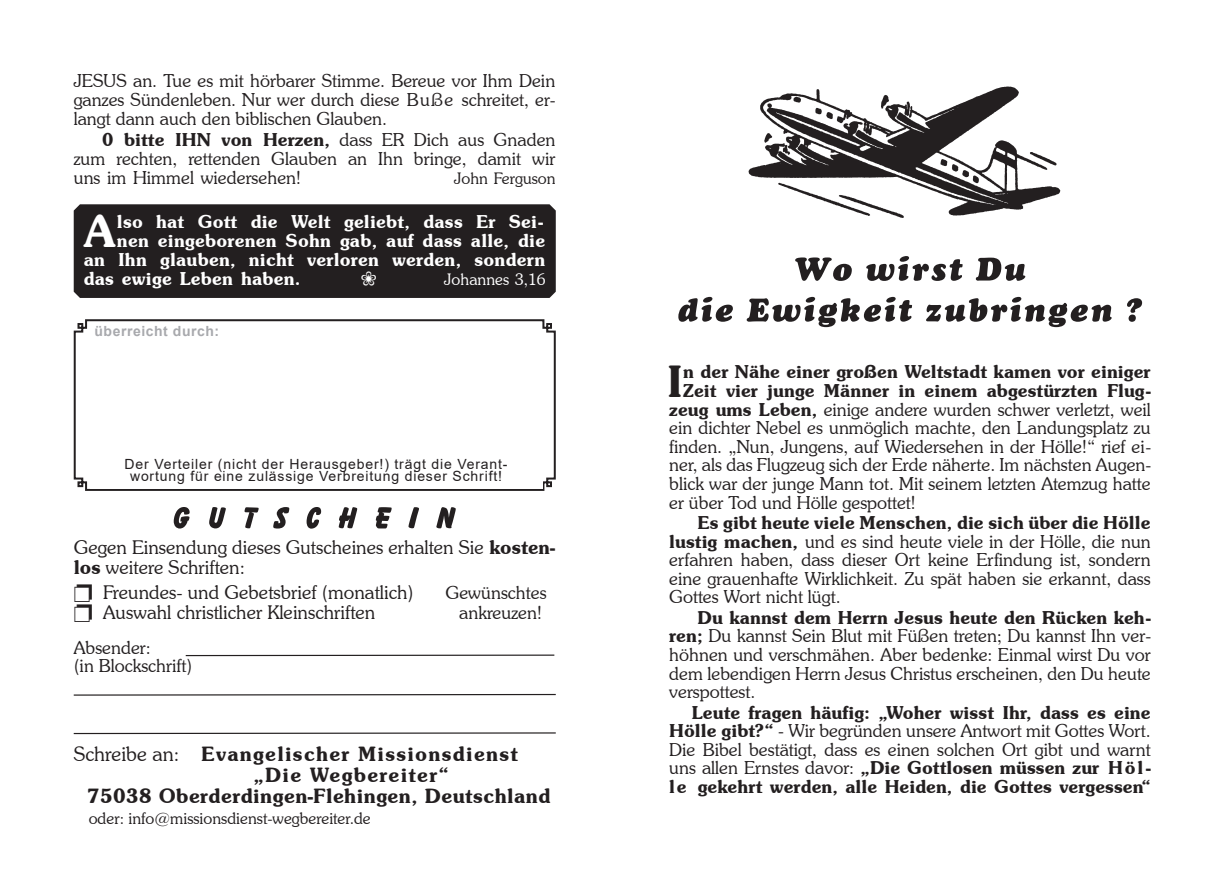
<style>
.page{position:relative;width:1225px;height:874px;background:#fff}
.page>*{position:absolute;margin:0;border:0;box-sizing:border-box;transform-origin:0 0}
.t1{font:600 44.4px "Souvenir IT Cby BT";color:#fff}
.t2{font:600 43.8px "Souvenir IT Cby BT";color:#231f20}
.t3{font:600 20px "Souvenir IT Cby BT";letter-spacing:.06em;color:#231f20}
.t4{font:600 20px "Souvenir IT Cby BT";letter-spacing:.02em;color:#231f20}
.t5{font:300 19px/20px "Souvenir IT Cby BT";color:#231f20}
.t6{font:300 18px/18.6px "Souvenir IT Cby BT";color:#231f20;text-align:justify}
.t7{font:600 18px/18.6px "Souvenir IT Cby BT";color:#231f20;text-align:justify}
.t8{font:600 18px "Souvenir IT Cby BT";letter-spacing:.01em;color:#fff}
.t9{font:300 16px "Souvenir IT Cby BT";color:#231f20}
.t10{font:300 16px "Souvenir IT Cby BT";color:#fff}
.t11{font:14px "Arial";letter-spacing:.06em;color:#231f20}
.t12{font:700 14px "Arial";letter-spacing:.04em;color:#a8a9ad}
.s1{font-weight:600}
.s2{font-weight:300}
</style>
<div class="page">
<img style="left:748px;top:86px;width:313px;height:132px">
<svg style="left:795px;top:256px;width:230px;height:25px"></svg>
<svg style="left:678px;top:297px;width:464px;height:30px"></svg>
<div style="left:73px;top:204px;width:483px;height:94px;background:#231f20"></div>
<svg style="left:174px;top:507px;width:282px;height:21px"></svg>
<hr style="left:74px;top:732px;width:482px;height:1px;background:#231f20">
<hr style="left:186px;top:654px;width:368px;height:1px;background:#231f20">
<hr style="left:74px;top:693px;width:482px;height:2px;background:#231f20">
<svg style="left:73px;top:319px;width:483px;height:172px"></svg>
<div style="left:90px;top:453px;width:452px;height:35px;background:#fff"></div>
<svg style="left:361px;top:271px;width:15px;height:14px"></svg>
<p class="t6" style="left:74px;top:71px;width:483px">JESUS an. Tue es mit hörbarer Stimme. Bereue vor Ihm Dein ganzes Sündenleben. Nur wer durch diese Buße schreitet, er&shy;langt dann auch den biblischen Glauben.</p>
<p class="t6" style="left:74px;top:130px;width:483px;text-indent:28px"><span class="s1">0 bitte IHN von Herzen,</span> dass ER Dich aus Gnaden zum rechten, rettenden Glauben an Ihn bringe, damit wir uns im Himmel wiedersehen!</p>
<p class="t9" style="left:454px;top:168px;width:103px">John Ferguson</p>
<p class="t1" style="left:84px;top:203px;width:34px">A</p>
<p class="t8" style="left:117px;top:210px;width:428px">lso hat Gott die Welt geliebt, dass Er Sei-</p>
<p class="t8" style="left:117px;top:229px;width:430px">nen eingeborenen Sohn gab, auf dass alle, die</p>
<p class="t8" style="left:84px;top:248px;width:463px">an Ihn glauben, nicht verloren werden, sondern</p>
<p class="t8" style="left:84px;top:267px;width:218px">das ewige Leben haben.</p>
<p class="t10" style="left:444px;top:269px;width:103px">Johannes 3,16</p>
<p class="t12" style="left:94px;top:321px;width:126px">überreicht durch:</p>
<p class="t11" style="left:125px;top:454px;width:384px">Der Verteiler (nicht der Herausgeber!) trägt die Verant-</p>
<p class="t11" style="left:130px;top:466px;width:373px">wortung für eine zulässige Verbreitung dieser Schrift!</p>
<p class="t5" style="left:74px;top:537px;width:483px">Gegen Einsendung dieses Gutscheines erhalten Sie <span class="s1">kosten&shy;los</span> weitere Schriften:</p>
<p class="t5" style="left:103px;top:581px;width:312px">Freundes- und Gebetsbrief (monatlich)</p>
<p class="t6" style="left:445px;top:582px;width:102px">Gewünschtes</p>
<p class="t5" style="left:103px;top:601px;width:274px">Auswahl christlicher Kleinschriften</p>
<p class="t6" style="left:459px;top:602px;width:84px">ankreuzen!</p>
<p class="t6" style="left:74px;top:637px;width:79px">Absender:</p>
<p class="t6" style="left:74px;top:655px;width:120px">(in Blockschrift)</p>
<p class="t3" style="left:74px;top:741px;width:446px"><span class="s2">Schreibe an:</span> Evangelischer Missionsdienst</p>
<p class="t3" style="left:253px;top:762px;width:197px">„Die Wegbereiter“</p>
<p class="t4" style="left:87px;top:783px;width:465px">75038 Oberderdingen-Flehingen, Deutschland</p>
<p class="t9" style="left:89px;top:808px;width:284px">oder: info@missionsdienst-wegbereiter.de</p>
<p class="t2" style="left:667px;top:353px;width:18px">I</p>
<p class="t7" style="left:683px;top:362px;width:469px">n der Nähe einer großen Weltstadt kamen vor einiger</p>
<p class="t7" style="left:683px;top:381px;width:469px">Zeit vier junge Männer in einem abgestürzten Flug-</p>
<p class="t6" style="left:669px;top:399px;width:483px"><span class="s1">zeug ums Leben,</span> einige andere wurden schwer verletzt, weil</p>
<p class="t6" style="left:669px;top:418px;width:483px">ein dichter Nebel es unmöglich machte, den Landungsplatz zu</p>
<p class="t6" style="left:669px;top:436px;width:483px">finden. „Nun, Jungens, auf Wiedersehen in der Hölle!“ rief ei-</p>
<p class="t6" style="left:669px;top:455px;width:483px">ner, als das Flugzeug sich der Erde näherte. Im nächsten Augen-</p>
<p class="t6" style="left:669px;top:474px;width:483px">blick war der junge Mann tot. Mit seinem letzten Atemzug hatte</p>
<p class="t6" style="left:669px;top:492px;width:248px">er über Tod und Hölle gespottet!</p>
<p class="t6" style="left:669px;top:513px;width:483px;text-indent:28px"><span class="s1">Es gibt heute viele Menschen, die sich über die Hölle lustig machen,</span> und es sind heute viele in der Hölle, die nun erfahren haben, dass dieser Ort keine Erfindung ist, sondern eine grauenhafte Wirklichkeit. Zu spät haben sie erkannt, dass Gottes Wort nicht lügt.</p>
<p class="t6" style="left:669px;top:607px;width:483px;text-indent:28px"><span class="s1">Du kannst dem Herrn Jesus heute den Rücken keh&shy;ren;</span> Du kannst Sein Blut mit Füßen treten; Du kannst Ihn ver&shy;höhnen und verschmähen. Aber bedenke: Einmal wirst Du vor dem lebendigen Herrn Jesus Christus erscheinen, den Du heute verspottest.</p>
<p class="t7" style="left:669px;top:702px;width:483px;text-indent:23px">Leute fragen häufig: „Woher wisst Ihr, dass es eine Hölle gibt?“ <span class="s2">- Wir begründen unsere Antwort mit Gottes Wort.<br>Die Bibel bestätigt, dass es einen solchen Ort gibt und warnt uns allen Ernstes davor:</span> „Die Gottlosen müssen zur Höl&shy;le gekehrt werden, alle Heiden, die Gottes vergessen“</p>
</div>
